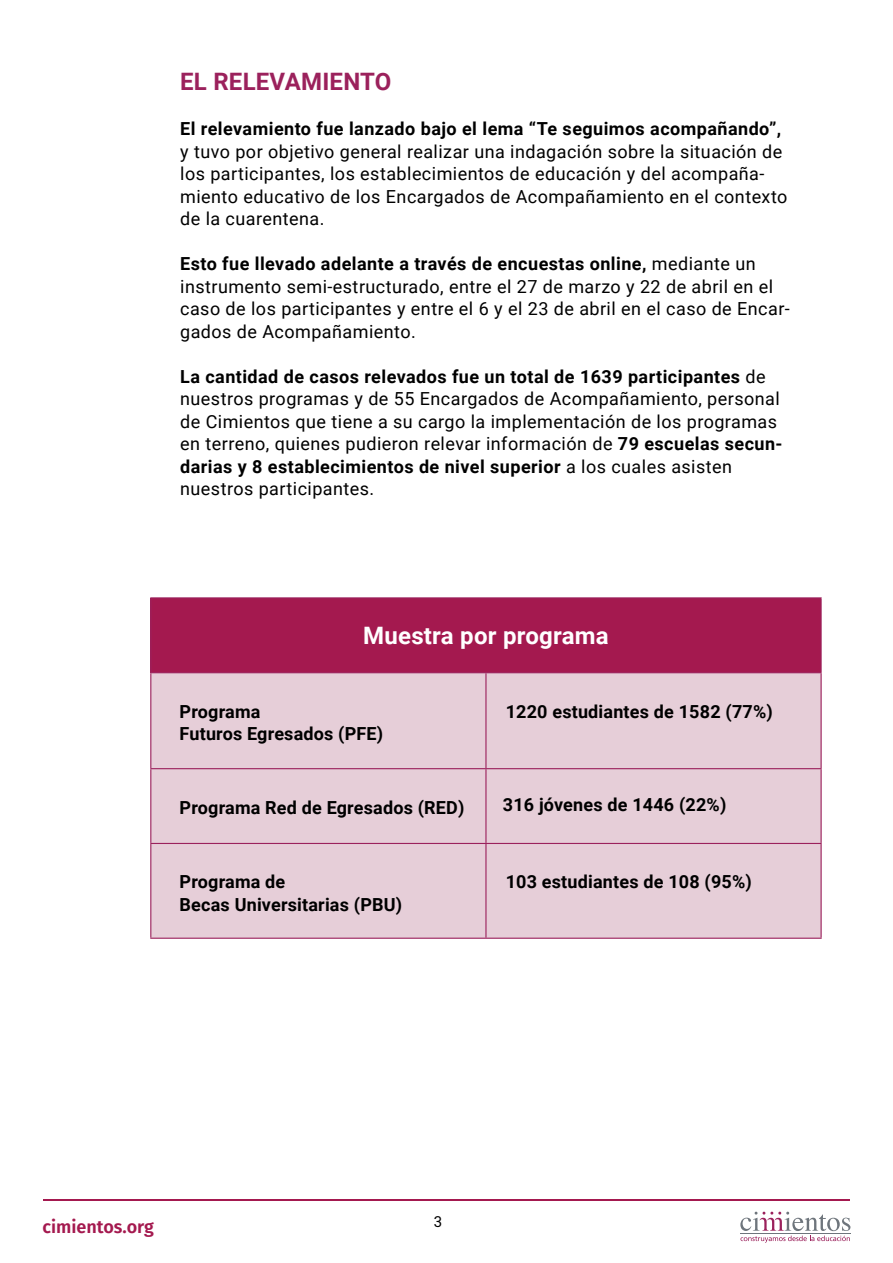
<style>
.page{position:relative;width:893px;height:1263px;background:#fff}
.page>*{position:absolute;margin:0;border:0;box-sizing:border-box;transform-origin:0 0}
.t1{font:700 24px "Roboto";letter-spacing:.01em;color:#fff}
.t2{font:700 24px "Roboto";letter-spacing:.01em;color:#9b215c}
.t3{font:18px/22.5px "Roboto";letter-spacing:.025em;color:#000}
.t4{font:700 18px/22.5px "Roboto";letter-spacing:.01em;color:#000}
.t5{font:600 18px "Fira Sans";color:#a4194f}
.t6{font:15px "Roboto Mono";color:#000}
.s1{font-weight:700}
</style>
<div class="page">
<svg style="left:740px;top:1212px;width:110px;height:30px"></svg>
<hr style="left:43px;top:1199px;width:807px;height:2px;background:#a4194f">
<div style="left:151px;top:598px;width:670px;height:75px;background:#a4194f"></div>
<div style="left:151px;top:673px;width:669px;height:265px;background:#e6ced8"></div>
<hr style="left:150px;top:597px;width:336px;height:1px;background:#9b215c">
<hr style="left:150px;top:598px;width:1px;height:74px;background:#9b215c">
<hr style="left:486px;top:597px;width:336px;height:1px;background:#9b215c">
<hr style="left:820px;top:598px;width:2px;height:74px;background:#9b215c">
<hr style="left:150px;top:672px;width:336px;height:1px;background:#9b215c">
<hr style="left:150px;top:673px;width:1px;height:95px;background:#9b215c">
<hr style="left:486px;top:672px;width:336px;height:1px;background:#9b215c">
<hr style="left:485px;top:673px;width:1px;height:95px;background:#9b215c">
<hr style="left:820px;top:673px;width:2px;height:95px;background:#9b215c">
<hr style="left:150px;top:768px;width:336px;height:1px;background:#9b215c">
<hr style="left:150px;top:769px;width:1px;height:74px;background:#9b215c">
<hr style="left:486px;top:768px;width:336px;height:1px;background:#9b215c">
<hr style="left:485px;top:769px;width:1px;height:74px;background:#9b215c">
<hr style="left:820px;top:769px;width:2px;height:74px;background:#9b215c">
<hr style="left:150px;top:843px;width:336px;height:1px;background:#9b215c">
<hr style="left:150px;top:844px;width:1px;height:94px;background:#9b215c">
<hr style="left:486px;top:843px;width:336px;height:1px;background:#9b215c">
<hr style="left:485px;top:844px;width:1px;height:94px;background:#9b215c">
<hr style="left:820px;top:844px;width:2px;height:94px;background:#9b215c">
<hr style="left:150px;top:938px;width:336px;height:1px;background:#9b215c">
<hr style="left:486px;top:938px;width:336px;height:1px;background:#9b215c">
<h1 class="t2" style="left:180px;top:65px;width:213px">EL RELEVAMIENTO</h1>
<p class="t4" style="left:180px;top:117px;width:603px">El relevamiento fue lanzado bajo el lema “Te seguimos acompañando”,</p>
<p class="t3" style="left:180px;top:139px;width:609px">y tuvo por objetivo general realizar una indagación sobre la situación de los participantes, los establecimientos de educación y del acompaña&shy;miento educativo de los Encargados de Acompañamiento en el contexto de la cuarentena.</p>
<p class="t3" style="left:180px;top:252px;width:611px"><span class="s1">Esto fue llevado adelante a través de encuestas online,</span> mediante un instrumento semi-estructurado, entre el 27 de marzo y 22 de abril en el caso de los participantes y entre el 6 y el 23 de abril en el caso de Encar&shy;gados de Acompañamiento.</p>
<p class="t3" style="left:180px;top:364px;width:604px"><span class="s1">La cantidad de casos relevados fue un total de 1639 participantes</span> de nuestros programas y de 55 Encargados de Acompañamiento, personal de Cimientos que tiene a su cargo la implementación de los programas en terreno, quienes pudieron relevar información de <span class="s1">79 escuelas secun&shy;darias y 8 establecimientos de nivel superior</span> a los cuales asisten nuestros participantes.</p>
<h1 class="t1" style="left:363px;top:619px;width:247px">Muestra por programa</h1>
<p class="t4" style="left:180px;top:699px;width:205px">Programa<br>Futuros Egresados (PFE)</p>
<p class="t4" style="left:506px;top:699px;width:269px">1220 estudiantes de 1582 (77%)</p>
<p class="t4" style="left:180px;top:795px;width:286px">Programa Red de Egresados (RED)</p>
<p class="t4" style="left:503px;top:792px;width:225px">316 jóvenes de 1446 (22%)</p>
<p class="t4" style="left:180px;top:870px;width:224px">Programa de<br>Becas Universitarias (PBU)</p>
<p class="t4" style="left:506px;top:870px;width:248px">103 estudiantes de 108 (95%)</p>
<p class="t5" style="left:43px;top:1212px;width:113px">cimientos.org</p>
<p class="t6" style="left:434px;top:1211px;width:10px">3</p>
</div>
